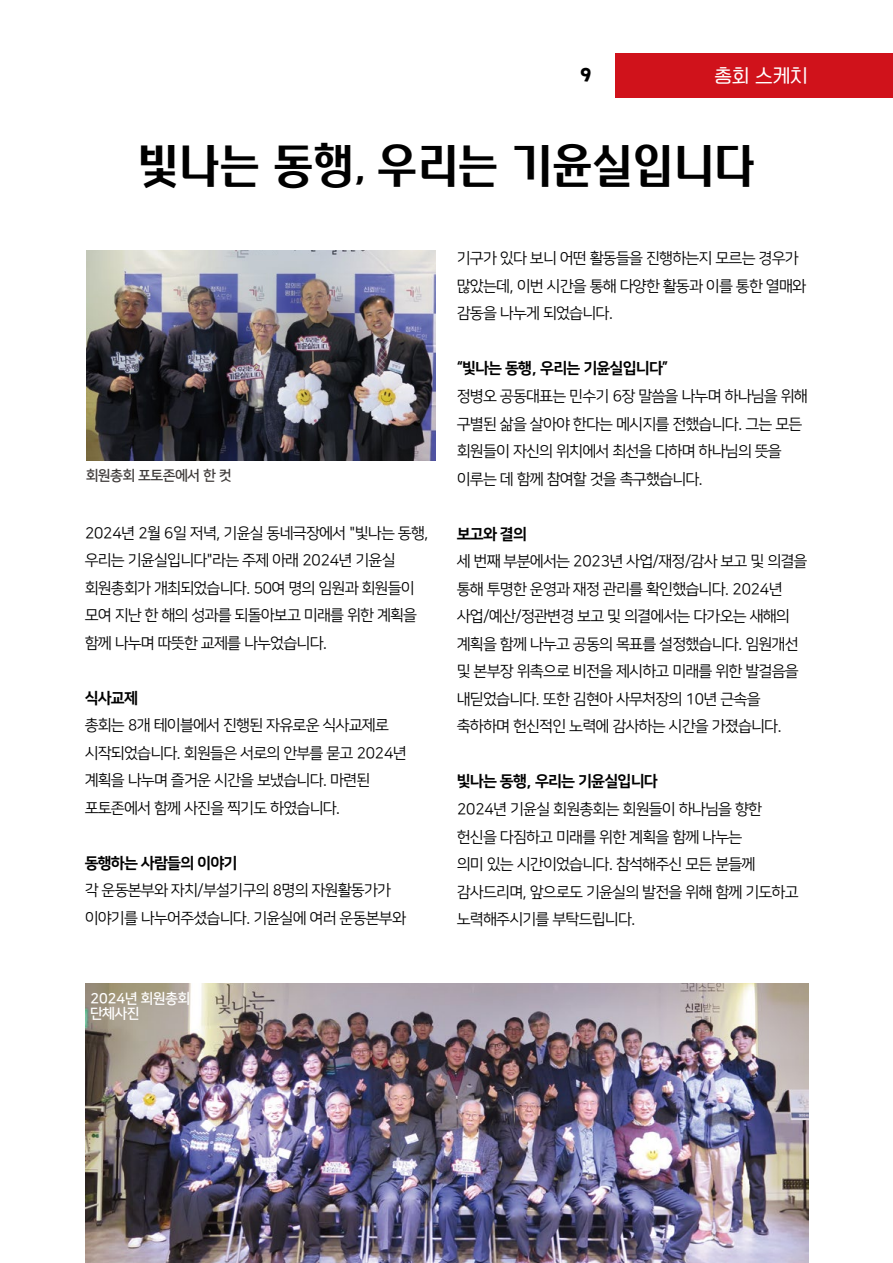
<style>
.page{position:relative;width:893px;height:1263px;background:#fff}
.page>*{position:absolute;margin:0;border:0;box-sizing:border-box;transform-origin:0 0}
.t1{font:45px "Mapo DPP";color:#000}
.t2{font:18px "OT Omni Gothic M";color:#fff}
.t3{font:800 18px "Gangwon Edu Power";color:#000}
.t4{font:15.45px/27.6px "Nanum Square OTF ac R";letter-spacing:-.01em;color:#000}
.t5{font:15.45px "Nanum Square OTF ac EB";letter-spacing:-.01em;color:#000}
.t6{font:14.25px/15px "Nanum Square OTF ac B";color:#fff}
.t7{font:14.25px "Nanum Square OTF ac B";color:#3e3a39}
</style>
<div class="page">
<div style="left:615px;top:53px;width:278px;height:44px;background:#d0121b"></div>
<img style="left:85px;top:983px;width:724px;height:280px">
<img style="left:86px;top:251px;width:350px;height:209px">
<p class="t3" style="left:580px;top:66px;width:12px">9</p>
<p class="t2" style="left:714px;top:66px;width:95px">총회 스케치</p>
<h1 class="t1" style="left:138px;top:136px;width:618px">빛나는 동행, 우리는 기윤실입니다</h1>
<p class="t7" style="left:86px;top:468px;width:147px">회원총회 포토존에서 한 컷</p>
<p class="t4" style="left:85px;top:519px;width:345px">2024년 2월 6일 저녁, 기윤실 동네극장에서 "빛나는 동행, 우리는 기윤실입니다"라는 주제 아래 2024년 기윤실 회원총회가 개최되었습니다. 50여 명의 임원과 회원들이 모여 지난 한 해의 성과를 되돌아보고 미래를 위한 계획을 함께 나누며 따뜻한 교제를 나누었습니다.</p>
<p class="t5" style="left:85px;top:689px;width:54px">식사교제</p>
<p class="t4" style="left:85px;top:712px;width:323px">총회는 8개 테이블에서 진행된 자유로운 식사교제로 시작되었습니다. 회원들은 서로의 안부를 묻고 2024년 계획을 나누며 즐거운 시간을 보냈습니다. 마련된 포토존에서 함께 사진을 찍기도 하였습니다.</p>
<p class="t5" style="left:85px;top:854px;width:154px">동행하는 사람들의 이야기</p>
<p class="t4" style="left:85px;top:877px;width:322px">각 운동본부와 자치/부설기구의 8명의 자원활동가가 이야기를 나누어주셨습니다. 기윤실에 여러 운동본부와</p>
<p class="t6" style="left:90px;top:991px;width:101px">2024년 회원총회 단체사진</p>
<p class="t4" style="left:457px;top:245px;width:350px">기구가 있다 보니 어떤 활동들을 진행하는지 모르는 경우가 많았는데, 이번 시간을 통해 다양한 활동과 이를 통한 열매와 감동을 나누게 되었습니다.</p>
<p class="t5" style="left:457px;top:360px;width:212px">“빛나는 동행, 우리는 기윤실입니다”</p>
<p class="t4" style="left:457px;top:383px;width:352px">정병오 공동대표는 민수기 6장 말씀을 나누며 하나님을 위해 구별된 삶을 살아야 한다는 메시지를 전했습니다. 그는 모든 회원들이 자신의 위치에서 최선을 다하며 하나님의 뜻을 이루는 데 함께 참여할 것을 촉구했습니다.</p>
<p class="t5" style="left:457px;top:525px;width:71px">보고와 결의</p>
<p class="t4" style="left:457px;top:548px;width:352px">세 번째 부분에서는 2023년 사업/재정/감사 보고 및 의결을 통해 투명한 운영과 재정 관리를 확인했습니다. 2024년 사업/예산/정관변경 보고 및 의결에서는 다가오는 새해의 계획을 함께 나누고 공동의 목표를 설정했습니다. 임원개선 및 본부장 위촉으로 비전을 제시하고 미래를 위한 발걸음을 내딛었습니다. 또한 김현아 사무처장의 10년 근속을 축하하며 헌신적인 노력에 감사하는 시간을 가졌습니다.</p>
<p class="t5" style="left:457px;top:773px;width:202px">빛나는 동행, 우리는 기윤실입니다</p>
<p class="t4" style="left:457px;top:796px;width:343px">2024년 기윤실 회원총회는 회원들이 하나님을 향한 헌신을 다짐하고 미래를 위한 계획을 함께 나누는<br>의미 있는 시간이었습니다. 참석해주신 모든 분들께 감사드리며, 앞으로도 기윤실의 발전을 위해 함께 기도하고 노력해주시기를 부탁드립니다.</p>
</div>
